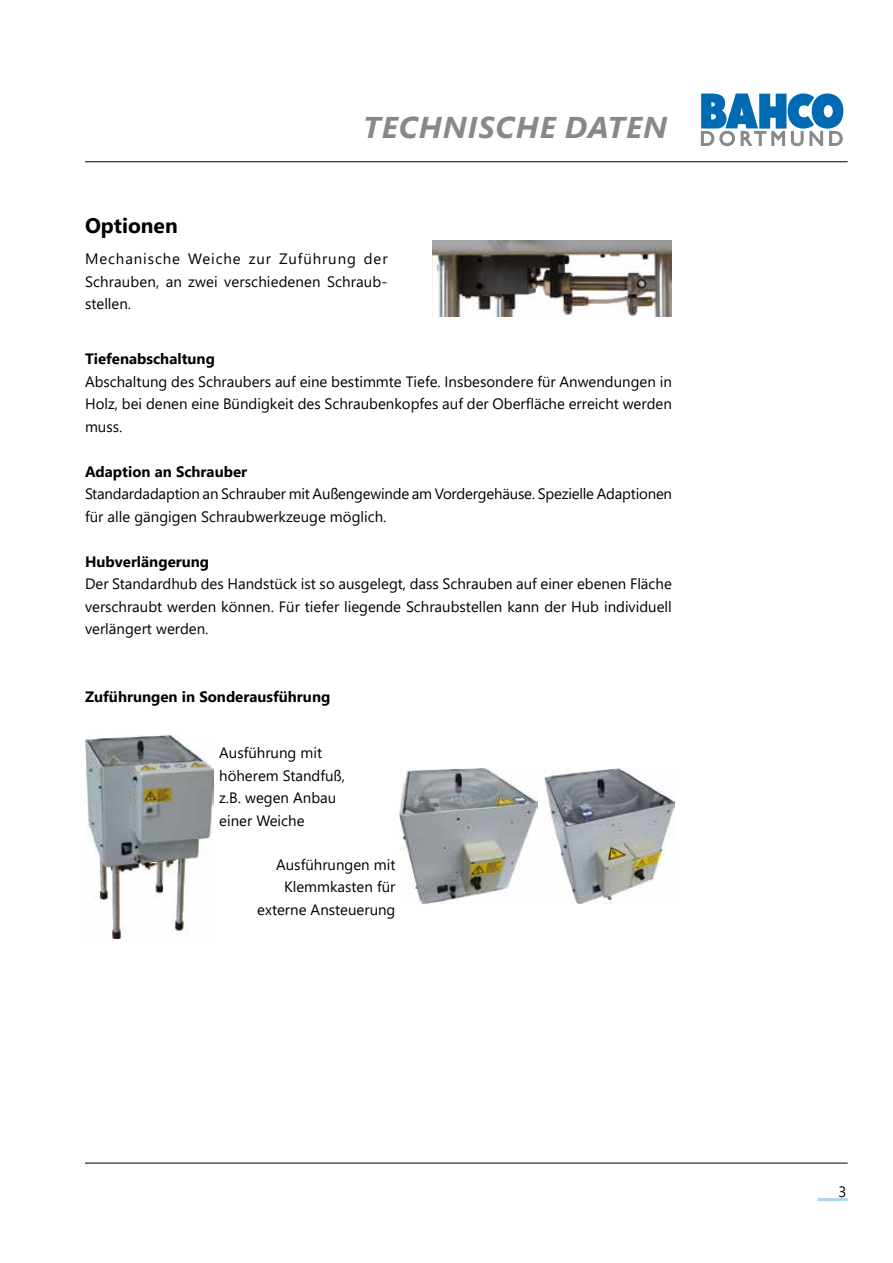
<style>
.page{position:relative;width:893px;height:1263px;background:#fff}
.page>*{position:absolute;margin:0;border:0;box-sizing:border-box;transform-origin:0 0}
.t1{font:italic 700 30px "Segoe UI";letter-spacing:.035em;color:#87888a}
.t2{font:700 21px "Segoe UI";color:#000}
.t3{font:15px/22.5px "Segoe UI";color:#000;text-align:justify}
.t4{font:700 15px "Segoe UI";color:#000}
</style>
<div class="page">
<hr style="left:85px;top:162px;width:763px;height:1px;background:#000">
<hr style="left:818px;top:1198px;width:30px;height:3px;background:#add7ed">
<hr style="left:85px;top:1163px;width:763px;height:1px;background:#000">
<svg style="left:700px;top:93px;width:143px;height:54px"></svg>
<img style="left:433px;top:241px;width:239px;height:75px">
<img style="left:85px;top:736px;width:128px;height:202px">
<img style="left:399px;top:769px;width:138px;height:135px">
<img style="left:544px;top:769px;width:131px;height:135px">
<h1 class="t1" style="left:363px;top:99px;width:305px">TECHNISCHE DATEN</h1>
<h2 class="t2" style="left:85px;top:206px;width:94px">Optionen</h2>
<p class="t3" style="left:85px;top:247px;width:304px">Mechanische Weiche zur Zuführung der Schrauben, an zwei verschiedenen Schraub&shy;stellen.</p>
<p class="t4" style="left:85px;top:345px;width:131px">Tiefenabschaltung</p>
<p class="t3" style="left:85px;top:369px;width:588px">Abschaltung des Schraubers auf eine bestimmte Tiefe. Insbesondere für Anwendungen in Holz, bei denen eine Bündigkeit des Schraubenkopfes auf der Oberfläche erreicht werden muss.</p>
<p class="t4" style="left:85px;top:457px;width:164px">Adaption an Schrauber</p>
<p class="t3" style="left:85px;top:481px;width:589px">Standardadaption an Schrauber mit Außengewinde am Vordergehäuse. Spezielle Adaptionen für alle gängigen Schraubwerkzeuge möglich.</p>
<p class="t4" style="left:85px;top:547px;width:126px">Hubverlängerung</p>
<p class="t3" style="left:85px;top:571px;width:588px">Der Standardhub des Handstück ist so ausgelegt, dass Schrauben auf einer ebenen Fläche verschraubt werden können. Für tiefer liegende Schraubstellen kann der Hub individuell verlängert werden.</p>
<p class="t4" style="left:85px;top:682px;width:247px">Zuführungen in Sonderausführung</p>
<p class="t3" style="left:219px;top:740px;width:127px;text-align:left">Ausführung mit höherem Standfuß, z.B. wegen Anbau einer Weiche</p>
<p class="t3" style="left:257px;top:852px;width:140px;text-align:right">Ausführungen mit<br>Klemmkasten für externe Ansteuerung</p>
<p class="t3" style="left:838px;top:1179px;width:10px">3</p>
</div>
